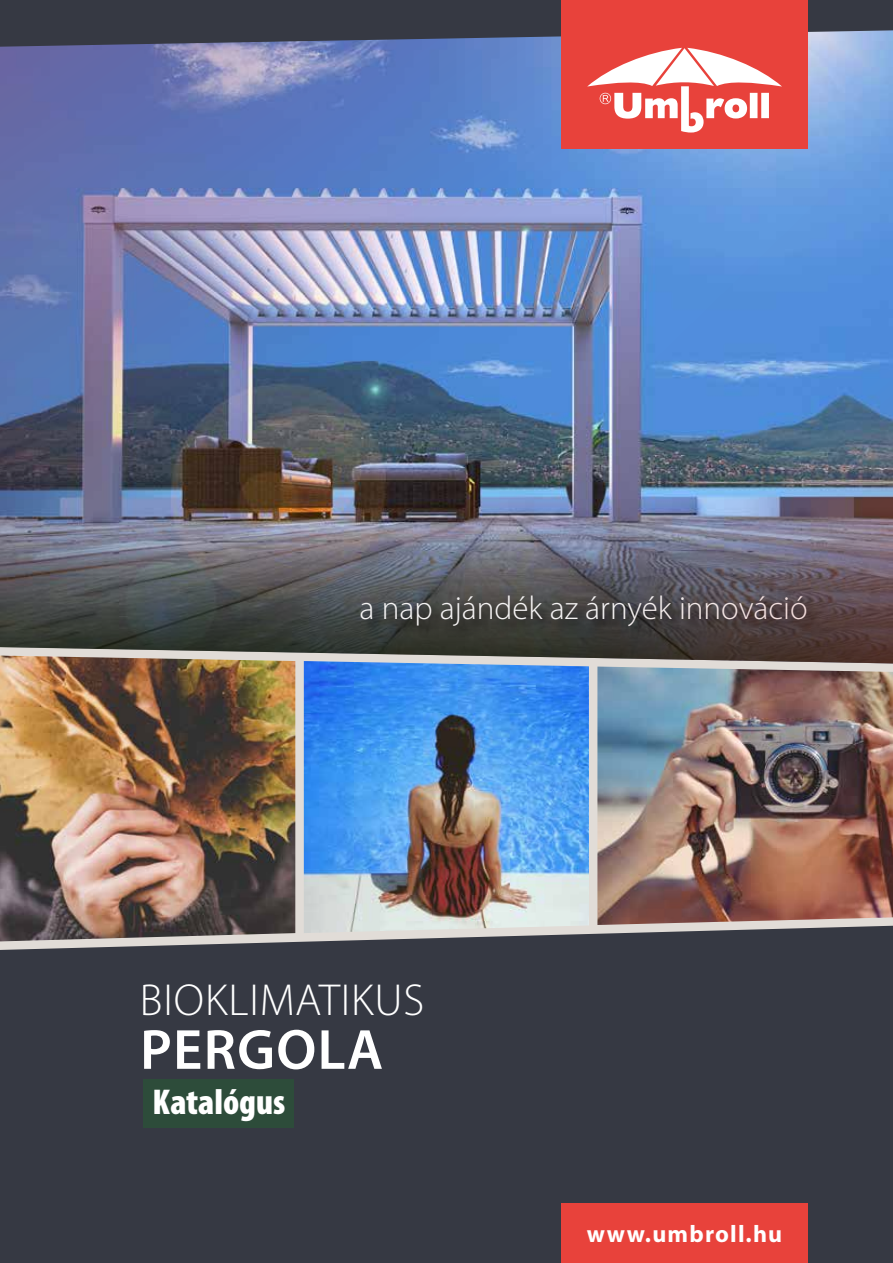
<style>
.page{position:relative;width:893px;height:1263px;background:#363943}
.page>*{position:absolute;margin:0;border:0;box-sizing:border-box;transform-origin:0 0}
.t1{font:600 57px "Myriad Pro";letter-spacing:.02em;color:#fff}
.t2{font:300 45px "Myriad Pro";letter-spacing:.02em;color:#fff}
.t3{font:900 condensed 36px "Myriad Pro";color:#fff}
.t4{font:300 33px "Myriad Pro";color:#f5f4f4}
.t5{font:700 24px "Myriad Pro";letter-spacing:.05em;color:#fff}
</style>
<div class="page">
<div style="left:561px;top:1203px;width:247px;height:60px;background:#e8423b"></div>
<div style="left:144px;top:1079px;width:150px;height:49px;background:#2d4c3a"></div>
<img style="left:0;top:133px;width:349px;height:384px">
<svg style="left:0;top:664px;width:893px;height:286px"></svg>
<img style="left:304px;top:664px;width:285px;height:269px">
<img style="left:0;top:664px;width:295px;height:277px">
<img style="left:0;top:517px;width:349px;height:147px">
<img style="left:349px;top:133px;width:544px;height:533px">
<img style="left:597px;top:669px;width:296px;height:256px">
<div style="left:561px;top:0;width:247px;height:149px;background:#e8423b"></div>
<svg style="left:0;top:30px;width:893px;height:103px"></svg>
<p class="t4" style="left:359px;top:590px;width:450px">a nap ajándék az árnyék innováció</p>
<h2 class="t2" style="left:140px;top:975px;width:286px">BIOKLIMATIKUS</h2>
<h1 class="t1" style="left:140px;top:1013px;width:245px">PERGOLA</h1>
<p class="t3" style="left:152px;top:1081px;width:135px">Katalógus</p>
<p class="t5" style="left:587px;top:1218px;width:197px">www.umbroll.hu</p>
</div>
